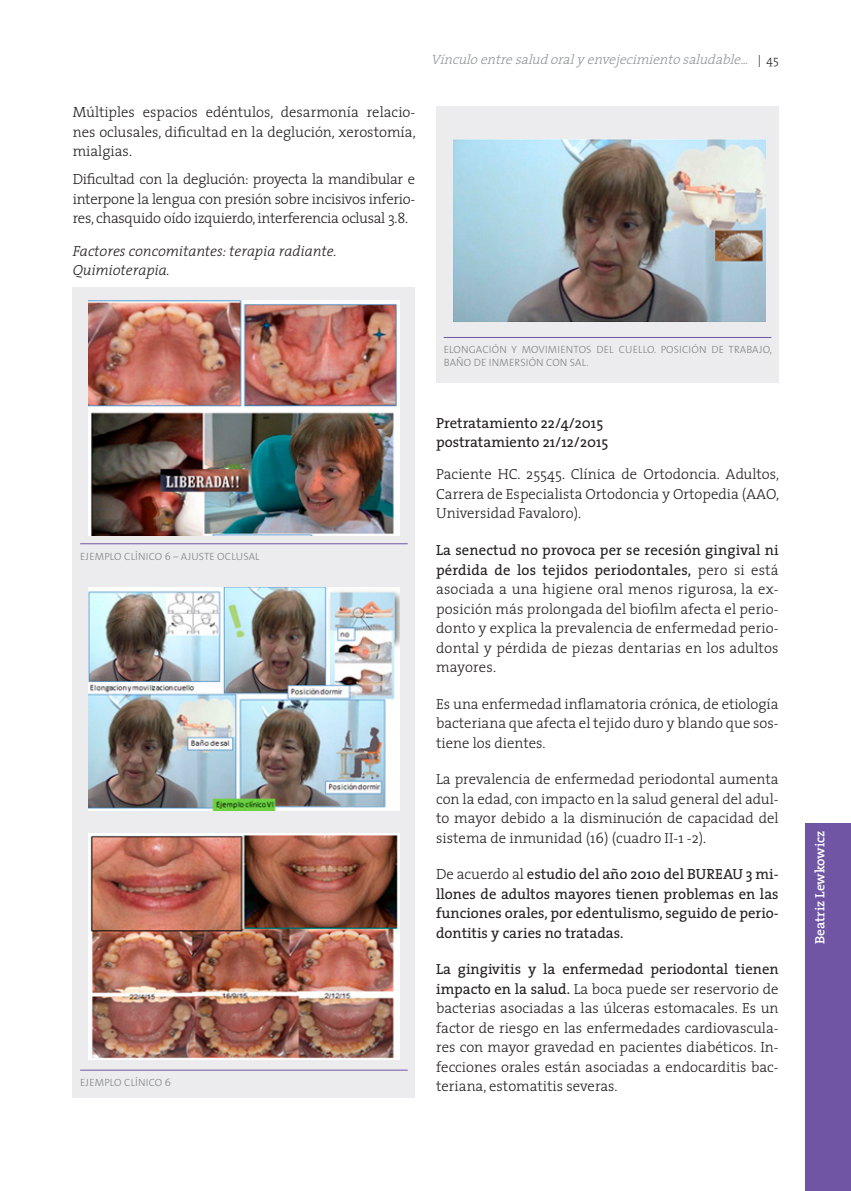
<style>
.page{position:relative;width:851px;height:1191px;background:#fff}
.page>*{position:absolute;margin:0;border:0;box-sizing:border-box;transform-origin:0 0}
.texto_justificado{font:300 14.7px/19.5px "The Serif";color:#231f20;text-align:justify}
.texto_justificado-2{font:14.7px/19.5px "The Serif";color:#231f20}
.subtitulo_3{font:italic 300 14.7px/19.5px "The Serif";color:#231f20}
.t1{font:italic 300 13.5px "The Serif";color:#939598}
.t2{font:600 13.5px "The Serif";color:#fff}
.epigrafe_foto{font:300 10.5px/12.6px "The Sans";letter-spacing:.015em;color:#808285}
.s1{font-style:normal;font-size:12px;color:#231f20}
.s2{font-weight:400}
.s3{font-weight:300}
</style>
<div class="page">
<div style="left:805px;top:823px;width:45px;height:368px;background:#6f55a3"></div>
<div style="left:73px;top:287px;width:342px;height:810px;background:#ececee"></div>
<div style="left:436px;top:106px;width:342px;height:277px;background:#ececee"></div>
<img style="left:88px;top:587px;width:311px;height:223px">
<img style="left:88px;top:300px;width:311px;height:235px">
<img style="left:88px;top:833px;width:311px;height:226px">
<hr style="left:80px;top:543px;width:327px;height:1px;background:#6f55a3">
<hr style="left:80px;top:1069px;width:327px;height:1px;background:#6f55a3">
<img style="left:454px;top:139px;width:311px;height:183px">
<hr style="left:443px;top:337px;width:328px;height:1px;background:#6f55a3">
<p class="t1" style="left:430px;top:49px;width:349px">Vínculoentresaludoralyenvej ecimientosaludable... <span class="s1">| 4 5</span></p>
<p class="texto_justificado" style="left:73px;top:102px;width:344px">Múltiples espacios edéntulos, desarmonía relacio&shy;nes oclusales, dificultad en la deglución, xerostomía, mialgias.</p>
<p class="texto_justificado" style="left:73px;top:169px;width:344px">Dificultad con la deglución: proyecta la mandibular e interpone la lengua con presión sobre incisivos inferio&shy;res, chasquido oído izquierdo, interferencia oclusal 3.8.</p>
<p class="subtitulo_3" style="left:73px;top:240px;width:265px">Factores concomitantes: terapia radiante.<br>Quimioterapia.</p>
<p class="epigrafe_foto" style="left:80px;top:549px;width:181px">EJEMPLO CLÍNICO 6 – AJUSTE OCLUSAL</p>
<p class="epigrafe_foto" style="left:80px;top:1076px;width:92px">EJEMPLO CLÍNICO 6</p>
<p class="epigrafe_foto" style="left:443px;top:343px;width:329px">ELONGACIÓN Y MOVIMIENTOS DEL CUELLO. POSICIÓN DE TRABAJO,<br>BAÑO DE INMERSIÓN CON SAL.</p>
<p class="texto_justificado-2" style="left:436px;top:412px;width:174px">Pretratamiento 22/4/2015 postratamiento 21/12/2015</p>
<p class="texto_justificado" style="left:436px;top:464px;width:344px">Paciente HC. 25545. Clínica de Ortodoncia. Adultos, Carrera de Especialista Ortodoncia y Ortopedia (AAO, Universidad Favaloro).</p>
<p class="texto_justificado" style="left:436px;top:540px;width:344px"><span class="s2">La senectud no provoca per se recesión gingival ni pérdida de los tejidos periodontales,</span> pero si está asociada a una higiene oral menos rigurosa, la ex&shy;posición más prolongada del biofilm afecta el perio&shy;donto y explica la prevalencia de enfermedad perio&shy;dontal y pérdida de piezas dentarias en los adultos mayores.</p>
<p class="texto_justificado" style="left:436px;top:693px;width:344px">Es una enfermedad inflamatoria crónica, de etiología bacteriana que afecta el tejido duro y blando que sos&shy;tiene los dientes.</p>
<p class="texto_justificado" style="left:436px;top:769px;width:344px">La prevalencia de enfermedad periodontal aumenta con la edad, con impacto en la salud general del adul&shy;to mayor debido a la disminución de capacidad del sistema de inmunidad (16) (cuadro II-1 -2).</p>
<p class="texto_justificado-2" style="left:436px;top:864px;width:344px;text-align:justify"><span class="s3">De acuerdo al</span> estudio del año 2010 del BUREAU 3 mi&shy;llones de adultos mayores tienen problemas en las funciones orales, por edentulismo, seguido de perio&shy;dontitis y caries no tratadas.</p>
<p class="texto_justificado" style="left:436px;top:959px;width:344px"><span class="s2">La gingivitis y la enfermedad periodontal tienen impacto en la salud.</span> La boca puede ser reservorio de bacterias asociadas a las úlceras estomacales. Es un factor de riesgo en las enfermedades cardiovascula&shy;res con mayor gravedad en pacientes diabéticos. In&shy;fecciones orales están asociadas a endocarditis bac&shy;teriana, estomatitis severas.</p>
<p class="t2" style="left:808px;top:944px;width:115px;rotate:-90deg">Beatriz Lewkowicz</p>
</div>
